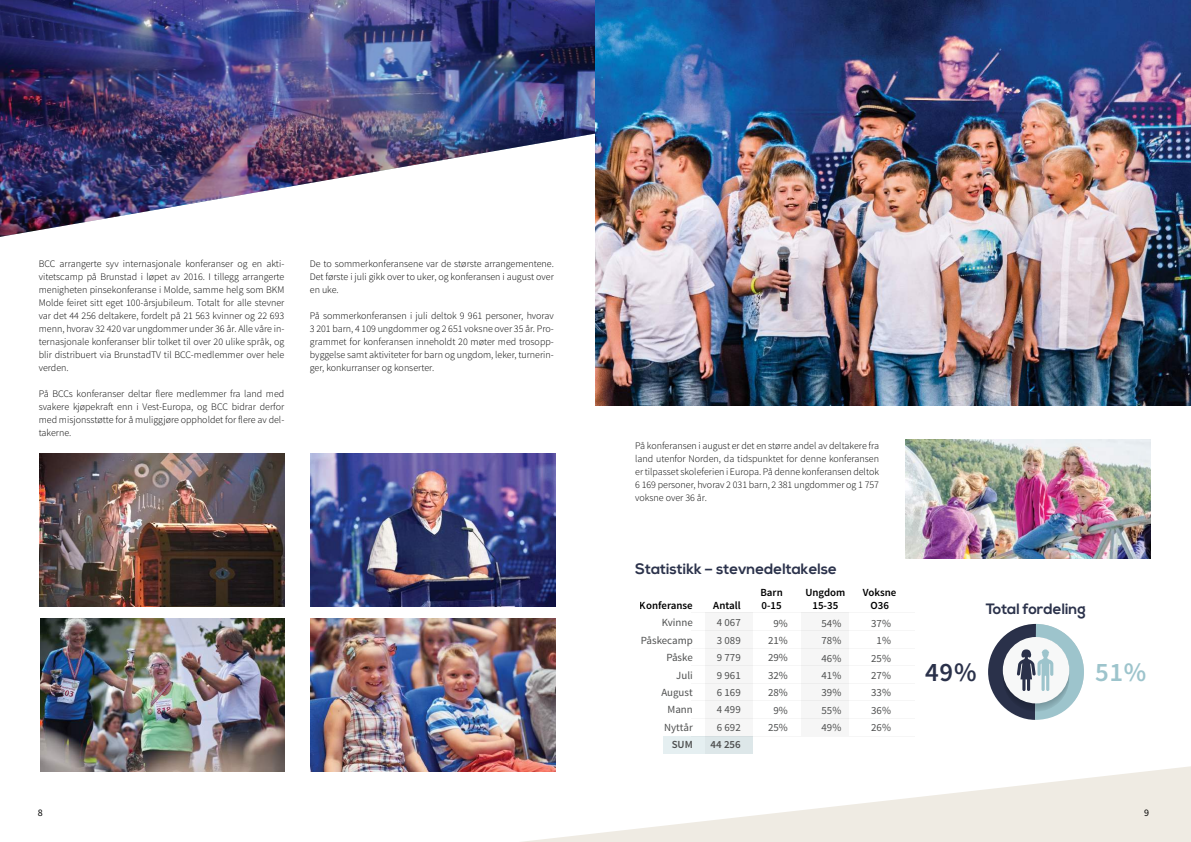
<style>
.page{position:relative;width:1191px;height:842px;background:#fff}
.page>*{position:absolute;margin:0;border:0;box-sizing:border-box;transform-origin:0 0}
.t1{font:600 26.7px "Source Sans Pro";color:#2a314a}
.t2{font:600 26.7px "Source Sans Pro";color:#9dc4cc}
.t3{font:700 15px "Nexa";color:#2b324b}
.t4{font:10.9px/17.4px "Source Sans Pro";color:#4f5050;text-align:justify}
.t5{font:600 10.9px/13.4px "Source Sans Pro";color:#000;text-align:center}
.t6{font:600 10.9px "Source Sans Pro";color:#4f5050}
.t7{font:300 10px/13px "Source Sans Pro";color:#000;text-align:justify}
.t8{font:10px "Source Sans Pro";color:#000}
</style>
<div class="page">
<svg style="left:519px;top:766px;width:672px;height:76px"></svg>
<img style="left:0;top:0;width:595px;height:237px">
<img style="left:595px;top:0;width:596px;height:405px">
<img style="left:40px;top:453px;width:244px;height:153px">
<img style="left:310px;top:453px;width:245px;height:153px">
<img style="left:40px;top:618px;width:244px;height:153px">
<img style="left:310px;top:618px;width:245px;height:153px">
<img style="left:905px;top:439px;width:245px;height:119px">
<div style="left:663px;top:736px;width:90px;height:18px;background:#e5eff1"></div>
<div style="left:705px;top:612px;width:48px;height:142px;background:#f6f6f6"></div>
<hr style="left:691px;top:736px;width:223px;height:1px;background:#f6f6f6">
<hr style="left:691px;top:718px;width:223px;height:1px;background:#f6f6f6">
<hr style="left:691px;top:700px;width:223px;height:1px;background:#f6f6f6">
<hr style="left:691px;top:683px;width:223px;height:1px;background:#f6f6f6">
<hr style="left:691px;top:665px;width:223px;height:1px;background:#f6f6f6">
<hr style="left:691px;top:648px;width:223px;height:1px;background:#f6f6f6">
<hr style="left:691px;top:630px;width:223px;height:1px;background:#f6f6f6">
<hr style="left:691px;top:612px;width:223px;height:1px;background:#f6f6f6">
<div style="left:800px;top:612px;width:48px;height:124px;background:#f6f6f6"></div>
<svg style="left:988px;top:624px;width:96px;height:96px"></svg>
<p class="t7" style="left:39px;top:257px;width:247px">BCC arrangerte syv internasjonale konferanser og en akti&shy;vitetscamp på Brunstad i løpet av 2016. I tillegg arrangerte menigheten pinsekonferanse i Molde, samme helg som BKM Molde feiret sitt eget 100-årsjubileum. Totalt for alle stevner var det 44 256 deltakere, fordelt på 21 563 kvinner og 22 693 menn, hvorav 32 420 var ungdommer under 36 år. Alle våre in&shy;ternasjonale konferanser blir tolket til over 20 ulike språk, og blir distribuert via BrunstadTV til BCC-medlemmer over hele verden.</p>
<p class="t7" style="left:39px;top:387px;width:247px">På BCCs konferanser deltar flere medlemmer fra land med svakere kjøpekraft enn i Vest-Europa, og BCC bidrar derfor med misjonsstøtte for å muliggjøre oppholdet for flere av del&shy;takerne.</p>
<p class="t7" style="left:310px;top:257px;width:245px">De to sommerkonferansene var de største arrangementene.<br>Det første i juli gikk over to uker, og konferansen i august over en uke.</p>
<p class="t7" style="left:310px;top:309px;width:245px">På sommerkonferansen i juli deltok 9 961 personer, hvorav 3 201 barn, 4 109 ungdommer og 2 651 voksne over 35 år. Pro&shy;grammet for konferansen inneholdt 20 møter med trosopp&shy;byggelse samt aktiviteter for barn og ungdom, leker, turnerin&shy;ger, konkurranser og konserter.</p>
<p class="t7" style="left:635px;top:439px;width:245px">På konferansen i august er det en større andel av deltakere fra land utenfor Norden, da tidspunktet for denne konferansen er tilpasset skoleferien i Europa. På denne konferansen deltok 6 169 personer, hvorav 2 031 barn, 2 381 ungdommer og 1 757 voksne over 36 år.</p>
<h2 class="t3" style="left:635px;top:561px;width:203px">Statistikk – stevnedeltakelse</h2>
<p class="t5" style="left:640px;top:599px;width:54px">Konferanse</p>
<p class="t4" style="left:641px;top:614px;width:53px;text-align:right">Kvinne<br>Påskecamp<br>Påske<br>Juli<br>August<br>Mann<br>Nyttår</p>
<p class="t6" style="left:671px;top:738px;width:23px">SUM</p>
<p class="t5" style="left:713px;top:599px;width:29px">Antall</p>
<p class="t4" style="left:717px;top:614px;width:25px">4 067<br>3 089<br>9 779<br>9 961<br>6 169<br>4 499<br>6 692</p>
<p class="t6" style="left:710px;top:738px;width:32px">44 256</p>
<p class="t5" style="left:805px;top:586px;width:41px">Ungdom<br>15-35</p>
<p class="t5" style="left:863px;top:586px;width:35px">Voksne<br>O36</p>
<p class="t4" style="left:871px;top:615px;width:21px;text-align:center">37%<br>1%<br>25%<br>27%<br>33%<br>36%<br>26%</p>
<p class="t5" style="left:760px;top:586px;width:24px;text-align:left">Barn<br>0-15</p>
<p class="t4" style="left:768px;top:614px;width:21px;text-align:center">9%<br>21%<br>29%<br>32%<br>28%<br>9%<br>25%</p>
<p class="t4" style="left:821px;top:615px;width:21px">54% 78% 46% 41% 39% 55% 49%</p>
<h2 class="t3" style="left:985px;top:600px;width:102px">Total fordeling</h2>
<h1 class="t1" style="left:925px;top:655px;width:53px">49%</h1>
<h1 class="t2" style="left:1095px;top:655px;width:53px">51%</h1>
<p class="t8" style="left:38px;top:806px;width:6px">8</p>
<p class="t8" style="left:1144px;top:806px;width:6px">9</p>
</div>
